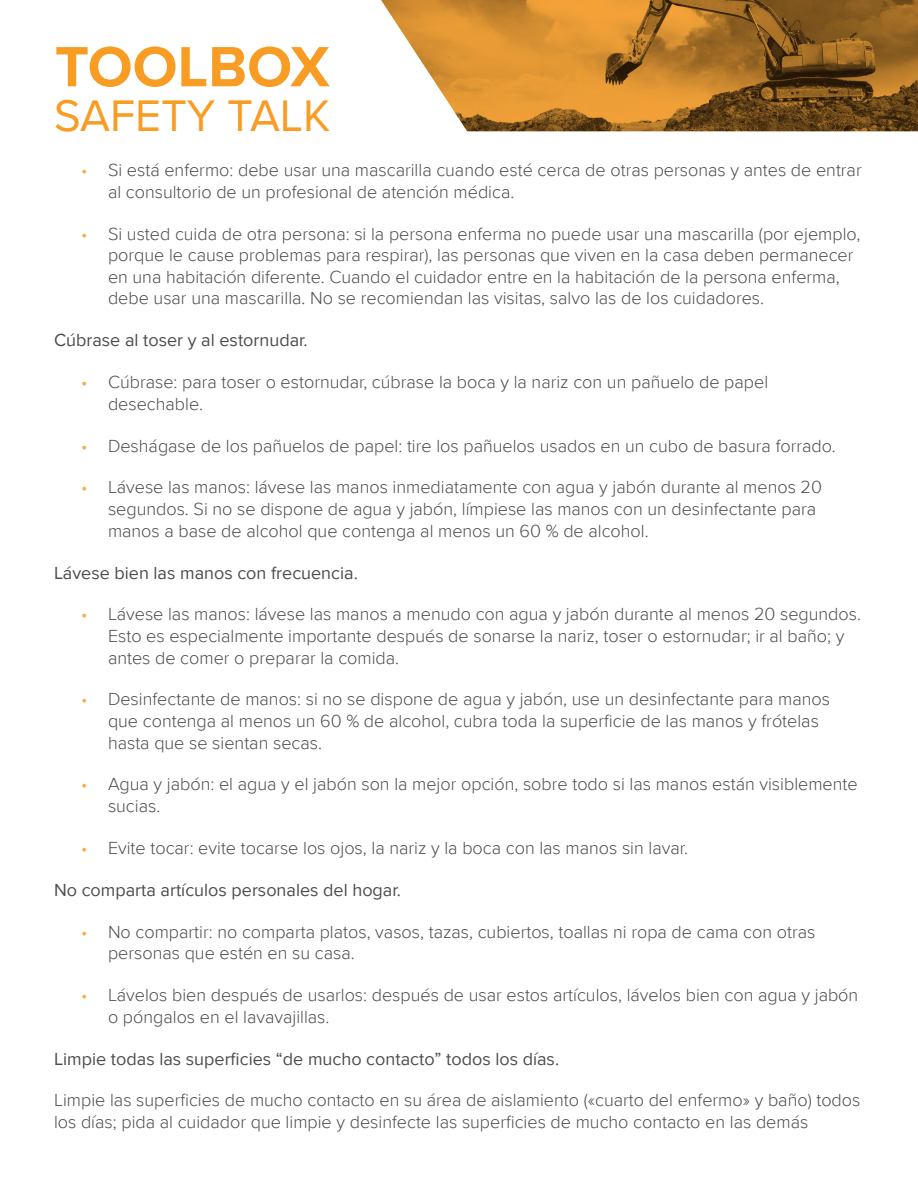
<style>
.page{position:relative;width:918px;height:1188px;background:#fff}
.page>*{position:absolute;margin:0;border:0;box-sizing:border-box;transform-origin:0 0}
.t1{font:700 58.8px "Proxima Nova";color:#f89c23}
.t2{font:45.45px "Proxima Nova";color:#f89c23}
.Bullet_Point{font:300 18px/21.6px "Proxima Nova";color:#4b4c4d}
.Bullet_Point-2{font:18px "Proxima Nova";color:#4b4c4d}
.s1{color:#faa945}
</style>
<div class="page">
<svg style="left:381px;top:0;width:537px;height:131px;background:#b27e38"></svg>
<h1 class="t1" style="left:55px;top:23px;width:276px">TOOLBOX</h1>
<h2 class="t2" style="left:54px;top:82px;width:278px">SAFETY TALK</h2>
<p class="Bullet_Point" style="left:108px;top:159px;width:755px;text-indent:-27px"><span class="s1">•</span> Si está enfermo: debe usar una mascarilla cuando esté cerca de otras personas y antes de entrar al consultorio de un profesional de atención médica.</p>
<p class="Bullet_Point" style="left:108px;top:222px;width:754px;text-indent:-27px"><span class="s1">•</span> Si usted cuida de otra persona: si la persona enferma no puede usar una mascarilla (por ejemplo, porque le cause problemas para respirar), las personas que viven en la casa deben permanecer en una habitación diferente. Cuando el cuidador entre en la habitación de la persona enferma, debe usar una mascarilla. No se recomiendan las visitas, salvo las de los cuidadores.</p>
<p class="Bullet_Point-2" style="left:54px;top:327px;width:255px">Cúbrase al toser y al estornudar.</p>
<p class="Bullet_Point" style="left:108px;top:371px;width:662px;text-indent:-27px"><span class="s1">•</span> Cúbrase: para toser o estornudar, cúbrase la boca y la nariz con un pañuelo de papel desechable.</p>
<p class="Bullet_Point" style="left:81px;top:434px;width:756px"><span class="s1">•</span> Deshágase de los pañuelos de papel: tire los pañuelos usados en un cubo de basura forrado.</p>
<p class="Bullet_Point" style="left:108px;top:476px;width:716px;text-indent:-27px"><span class="s1">•</span> Lávese las manos: lávese las manos inmediatamente con agua y jabón durante al menos 20 segundos. Si no se dispone de agua y jabón, límpiese las manos con un desinfectante para manos a base de alcohol que contenga al menos un 60 % de alcohol.</p>
<p class="Bullet_Point-2" style="left:54px;top:559px;width:305px">Lávese bien las manos con frecuencia.</p>
<p class="Bullet_Point" style="left:108px;top:603px;width:755px;text-indent:-27px"><span class="s1">•</span> Lávese las manos: lávese las manos a menudo con agua y jabón durante al menos 20 segundos.<br>Esto es especialmente importante después de sonarse la nariz, toser o estornudar; ir al baño; y antes de comer o preparar la comida.</p>
<p class="Bullet_Point" style="left:108px;top:688px;width:724px;text-indent:-27px"><span class="s1">•</span> Desinfectante de manos: si no se dispone de agua y jabón, use un desinfectante para manos que contenga al menos un 60 % de alcohol, cubra toda la superficie de las manos y frótelas hasta que se sientan secas.</p>
<p class="Bullet_Point" style="left:108px;top:773px;width:751px;text-indent:-27px"><span class="s1">•</span> Agua y jabón: el agua y el jabón son la mejor opción, sobre todo si las manos están visiblemente sucias.</p>
<p class="Bullet_Point" style="left:81px;top:836px;width:608px"><span class="s1">•</span> Evite tocar: evite tocarse los ojos, la nariz y la boca con las manos sin lavar.</p>
<p class="Bullet_Point-2" style="left:54px;top:876px;width:349px">No comparta artículos personales del hogar.</p>
<p class="Bullet_Point" style="left:108px;top:920px;width:709px;text-indent:-27px"><span class="s1">•</span> No compartir: no comparta platos, vasos, tazas, cubiertos, toallas ni ropa de cama con otras personas que estén en su casa.</p>
<p class="Bullet_Point" style="left:108px;top:983px;width:752px;text-indent:-27px"><span class="s1">•</span> Lávelos bien después de usarlos: después de usar estos artículos, lávelos bien con agua y jabón o póngalos en el lavavajillas.</p>
<p class="Bullet_Point-2" style="left:54px;top:1045px;width:507px">Limpie todas las superficies “de mucho contacto” todos los días.</p>
<p class="Bullet_Point" style="left:54px;top:1089px;width:808px">Limpie las superficies de mucho contacto en su área de aislamiento («cuarto del enfermo» y baño) todos los días; pida al cuidador que limpie y desinfecte las superficies de mucho contacto en las demás</p>
</div>
